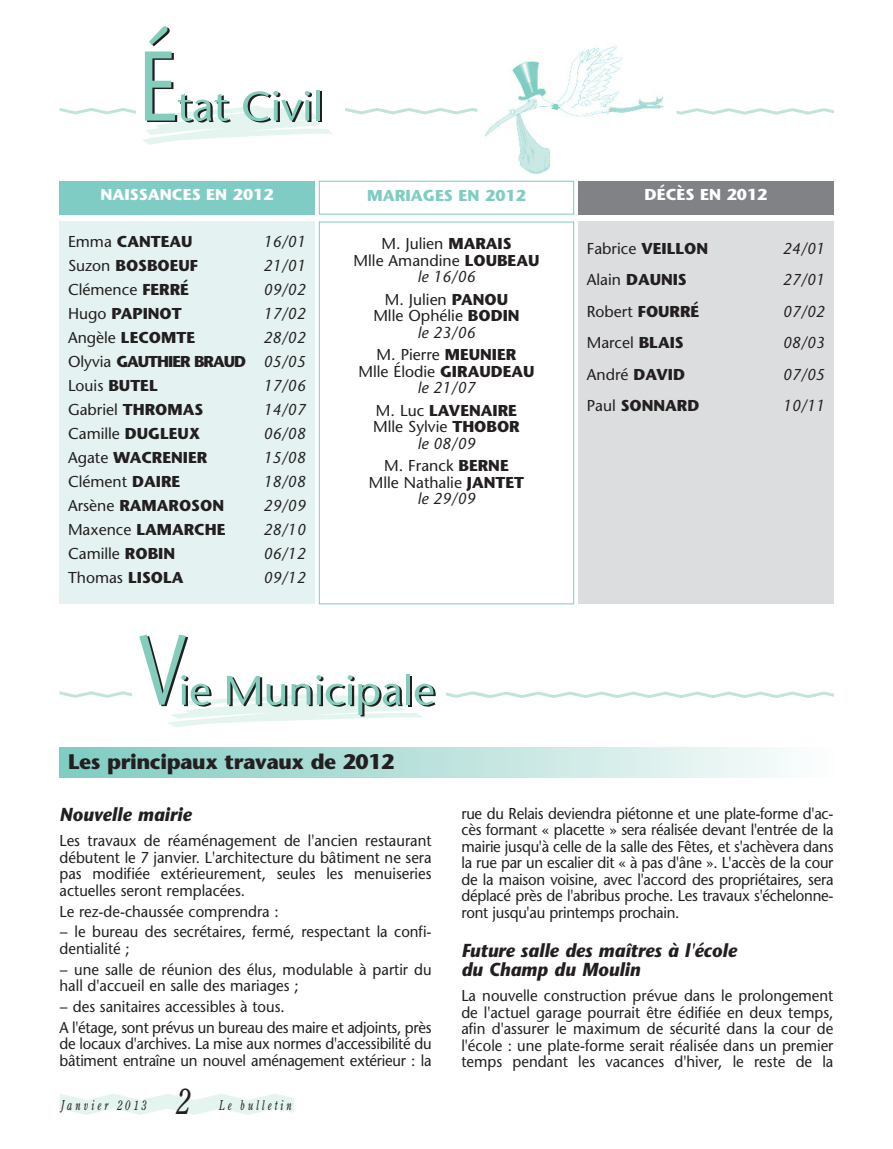
<style>
.page{position:relative;width:893px;height:1149px;background:#fff}
.page>*{position:absolute;margin:0;border:0;box-sizing:border-box;transform-origin:0 0}
.t1{font:italic 36px "Century Old Style";color:#231f20;scale:.7 1}
.t2{font:700 21px "Stone Sans";letter-spacing:-.02em;color:#231f20}
.t3{font:italic 700 18.75px/19.5px "Stone Sans";color:#231f20;scale:.95 1}
.t4{font:15.75px/16.5px "Stone Sans";color:#231f20;scale:.95 1}
.t5{font:15.75px/16.5px "Stone Sans";color:#231f20;text-align:center}
.t6{font:700 15.75px/24px "Stone Sans";color:#231f20;text-align:justify}
.t7{font:italic 15.75px "Stone Sans";color:#231f20}
.t8{font:700 15.75px "Stone Sans";color:#fff}
.t9{font:700 15.75px "Stone Sans";color:#7eccc3}
.t10{font:italic 13.5px "Century Old Style";letter-spacing:.325em;color:#231f20;scale:.7 1}
.s1{font-weight:400}
.s2{font-weight:700}
.s3{font-weight:400;font-style:italic}
.s4{font-style:italic}
</style>
<div class="page">
<svg style="left:60px;top:26px;width:773px;height:158px"></svg>
<img style="left:484px;top:43px;width:180px;height:131px">
<svg style="left:60px;top:1094px;width:233px;height:20px"></svg>
<div style="left:60px;top:747px;width:773px;height:30px;background:linear-gradient(to right,#7fcbc1,#fcfcfc)"></div>
<svg style="left:60px;top:634px;width:773px;height:93px"></svg>
<div style="left:60px;top:221px;width:255px;height:383px;background:#e4f3f1"></div>
<div style="left:60px;top:181px;width:255px;height:33px;background:#7eccc3"></div>
<div style="left:319px;top:221px;width:255px;height:383px;border:1px solid #7eccc3"></div>
<div style="left:320px;top:181px;width:253px;height:33px;background:#fff"></div>
<div style="left:319px;top:181px;width:255px;height:33px;border:1px solid #7eccc3"></div>
<div style="left:578px;top:221px;width:255px;height:383px;background:#dcdddf"></div>
<div style="left:578px;top:181px;width:255px;height:33px;background:#808285"></div>
<p class="t8" style="left:101px;top:188px;width:174px">NAISSANCES EN 2012</p>
<p class="t6" style="left:68px;top:231px;width:126px"><span class="s1">Emma</span> CANTEAU</p>
<p class="t7" style="left:263px;top:235px;width:44px">16/01</p>
<p class="t6" style="left:68px;top:255px;width:132px"><span class="s1">Suzon</span> BOSBOEUF</p>
<p class="t7" style="left:263px;top:259px;width:44px">21/01</p>
<p class="t5" style="left:68px;top:283px;width:122px">Clémence <span class="s2">FERRÉ</span></p>
<p class="t7" style="left:263px;top:283px;width:44px">09/02</p>
<p class="t6" style="left:68px;top:303px;width:115px"><span class="s1">Hugo</span> PAPINOT</p>
<p class="t7" style="left:263px;top:307px;width:44px">17/02</p>
<p class="t6" style="left:68px;top:327px;width:129px"><span class="s1">Angèle</span> LECOMTE</p>
<p class="t6" style="left:68px;top:327px;width:239px;text-indent:195px"><span class="s3">28/02<br></span><span class="s1">Olyvia</span> GAUTHIER BRAUD <span class="s3">05/05<br></span><span class="s1">Louis</span> BUTEL</p>
<p class="t7" style="left:263px;top:379px;width:44px">17/06</p>
<p class="t5" style="left:68px;top:403px;width:137px">Gabriel <span class="s2">THROMAS</span></p>
<p class="t7" style="left:263px;top:403px;width:44px">14/07</p>
<p class="t5" style="left:68px;top:427px;width:134px">Camille <span class="s2">DUGLEUX</span></p>
<p class="t7" style="left:263px;top:427px;width:44px">06/08</p>
<p class="t6" style="left:68px;top:447px;width:141px"><span class="s1">Agate</span> WACRENIER</p>
<p class="t7" style="left:263px;top:451px;width:44px">15/08</p>
<p class="t5" style="left:68px;top:475px;width:114px">Clément <span class="s2">DAIRE</span></p>
<p class="t7" style="left:263px;top:475px;width:44px">18/08</p>
<p class="t6" style="left:68px;top:495px;width:158px"><span class="s1">Arsène</span> RAMAROSON</p>
<p class="t7" style="left:263px;top:499px;width:44px">29/09</p>
<p class="t6" style="left:68px;top:519px;width:159px"><span class="s1">Maxence</span> LAMARCHE</p>
<p class="t7" style="left:263px;top:523px;width:44px">28/10</p>
<p class="t5" style="left:68px;top:547px;width:109px">Camille <span class="s2">ROBIN</span></p>
<p class="t7" style="left:263px;top:547px;width:44px">06/12</p>
<p class="t5" style="left:68px;top:571px;width:117px">Thomas <span class="s2">LISOLA</span></p>
<p class="t7" style="left:263px;top:571px;width:44px">09/12</p>
<p class="t9" style="left:367px;top:189px;width:160px">MARIAGES EN 2012</p>
<p class="t5" style="left:354px;top:237px;width:187px">M. Julien <span class="s2">MARAIS<br></span>Mlle Amandine <span class="s2">LOUBEAU </span><span class="s4">le 16/06</span></p>
<p class="t5" style="left:373px;top:292px;width:148px">M. Julien <span class="s2">PANOU<br></span>Mlle Ophélie <span class="s2">BODIN </span><span class="s4">le 23/06</span></p>
<p class="t5" style="left:358px;top:348px;width:178px">M. Pierre <span class="s2">MEUNIER<br></span>Mlle Élodie <span class="s2">GIRAUDEAU </span><span class="s4">le 21/07</span></p>
<p class="t5" style="left:373px;top:403px;width:148px">M. Luc <span class="s2">LAVENAIRE<br></span>Mlle Sylvie <span class="s2">THOBOR </span><span class="s4">le 08/09</span></p>
<p class="t5" style="left:369px;top:459px;width:157px">M. Franck <span class="s2">BERNE<br></span>Mlle Nathalie <span class="s2">JANTET </span><span class="s4">le 29/09</span></p>
<p class="t8" style="left:644px;top:188px;width:124px">DÉCÈS EN 2012</p>
<p class="t5" style="left:587px;top:241px;width:123px">Fabrice <span class="s2">VEILLON</span></p>
<p class="t7" style="left:783px;top:242px;width:44px">24/01</p>
<p class="t6" style="left:587px;top:269px;width:101px"><span class="s1">Alain</span> DAUNIS</p>
<p class="t7" style="left:783px;top:273px;width:44px">27/01</p>
<p class="t5" style="left:587px;top:304px;width:114px">Robert <span class="s2">FOURRÉ</span></p>
<p class="t7" style="left:783px;top:305px;width:44px">07/02</p>
<p class="t5" style="left:587px;top:336px;width:98px">Marcel <span class="s2">BLAIS</span></p>
<p class="t7" style="left:783px;top:336px;width:44px">08/03</p>
<p class="t5" style="left:587px;top:367px;width:100px">André <span class="s2">DAVID</span></p>
<p class="t7" style="left:783px;top:368px;width:44px">07/05</p>
<p class="t6" style="left:587px;top:395px;width:114px"><span class="s1">Paul</span> SONNARD</p>
<p class="t7" style="left:783px;top:399px;width:44px">10/11</p>
<h2 class="t2" style="left:68px;top:753px;width:328px">Les principaux travaux de 2012</h2>
<p class="t3" style="left:60px;top:806px;width:140px">Nouvelle mairie</p>
<p class="t4" style="left:60px;top:834px;width:393px;text-align:justify">Les travaux de réaménagement de l'ancien restaurant débutent le 7 janvier. L'architecture du bâtiment ne sera pas modifiée extérieurement, seules les menuiseries actuelles seront remplacées.</p>
<p class="t4" style="left:60px;top:902px;width:393px;line-height:20.7px">Le rez-de-chaussée comprendra :<br>− le bureau des secrétaires, fermé, respectant la confi-</p>
<p class="t4" style="left:60px;top:939px;width:393px;line-height:20.7px">dentialité ;<br>− une salle de réunion des élus, modulable à partir du</p>
<p class="t4" style="left:60px;top:976px;width:393px;line-height:20.7px">hall d'accueil en salle des mariages ;<br>− des sanitaires accessibles à tous.<br>A l'étage, sont prévus un bureau des maire et adjoints, près</p>
<p class="t4" style="left:60px;top:1036px;width:393px">de locaux d'archives. La mise aux normes d'accessibilité du bâtiment entraîne un nouvel aménagement extérieur : la</p>
<p class="t10" style="left:61px;top:1096px;width:124px">Janvier 2013</p>
<h1 class="t1" style="left:176px;top:1080px;width:21px">2</h1>
<p class="t10" style="left:219px;top:1096px;width:105px">Le bulletin</p>
<p class="t4" style="left:461px;top:806px;width:393px;text-align:justify">rue du Relais deviendra piétonne et une plate-forme d'ac&shy;cès formant « placette » sera réalisée devant l'entrée de la mairie jusqu'à celle de la salle des Fêtes, et s'achèvera dans la rue par un escalier dit « à pas d'âne ». L'accès de la cour de la maison voisine, avec l'accord des propriétaires, sera déplacé près de l'abribus proche. Les travaux s'échelonne&shy;ront jusqu'au printemps prochain.</p>
<p class="t3" style="left:461px;top:941px;width:292px">Future salle des maîtres à l'école du Champ du Moulin</p>
<p class="t4" style="left:461px;top:988px;width:393px;text-align:justify">La nouvelle construction prévue dans le prolongement de l'actuel garage pourrait être édifiée en deux temps, afin d'assurer le maximum de sécurité dans la cour de l'école : une plate-forme serait réalisée dans un premier temps pendant les vacances d'hiver, le reste de la</p>
</div>
